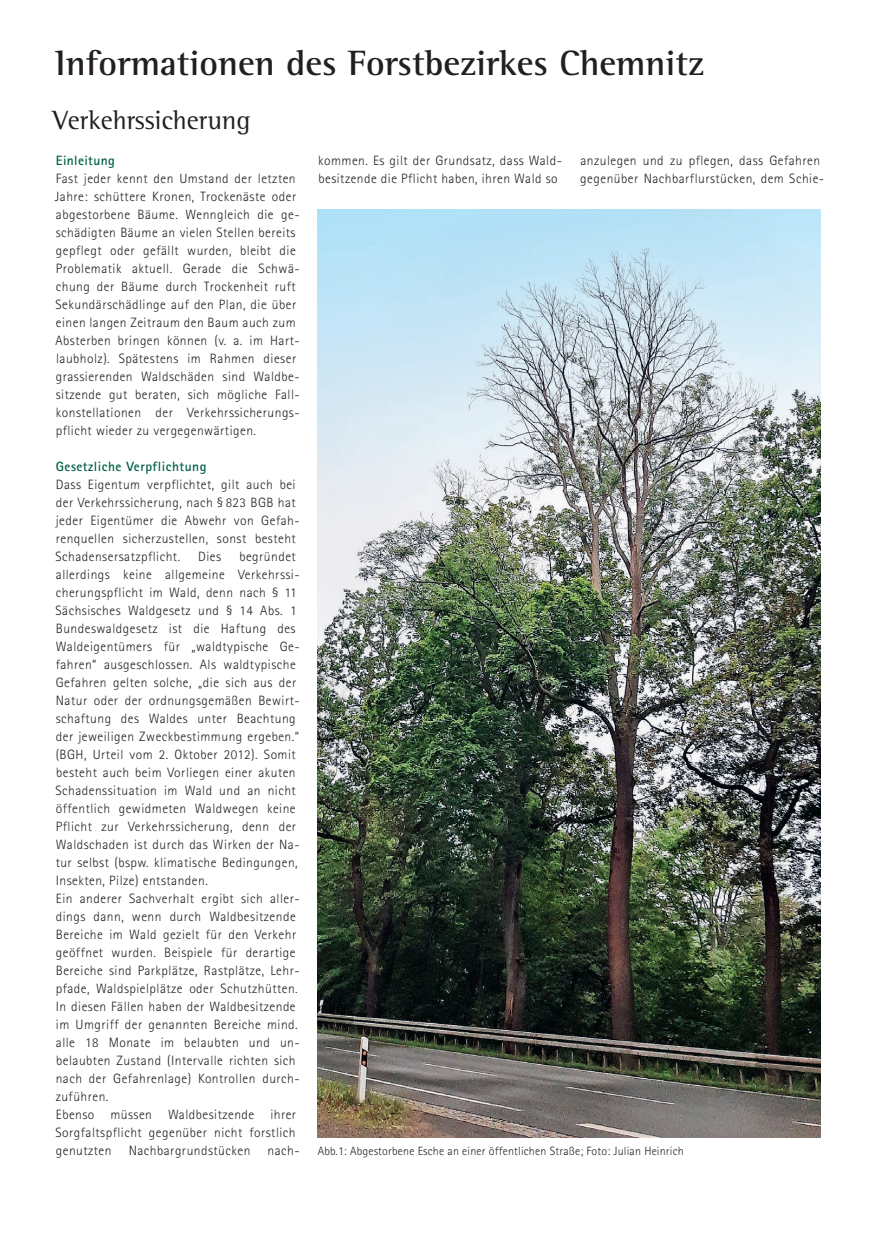
<style>
.page{position:relative;width:876px;height:1246px;background:#fff}
.page>*{position:absolute;margin:0;border:0;box-sizing:border-box;transform-origin:0 0}
.t1{font:700 36px "Rotis Semi Serif Std";color:#231f20}
.t2{font:27px "Rotis Semi Serif Std";color:#231f20}
.t3{font:300 13.5px/18px "Rotis Sans Serif Std";letter-spacing:.035em;color:#231f20}
.t4{font:700 13.5px "Rotis Sans Serif Std";letter-spacing:.035em;color:#006047}
.t5{font:300 12px "Rotis Sans Serif Std";letter-spacing:.015em;color:#231f20}
</style>
<div class="page">
<img style="left:317px;top:210px;width:504px;height:927px">
<h1 class="t1" style="left:55px;top:42px;width:650px">Informationen des Forstbezirkes Chemnitz</h1>
<h2 class="t2" style="left:53px;top:104px;width:199px">Verkehrssicherung</h2>
<h3 class="t4" style="left:56px;top:152px;width:60px">Einleitung</h3>
<p class="t3" style="left:55px;top:170px;width:246px">Fast jeder kennt den Umstand der letzten Jahre: schüttere Kronen, Trockenäste oder abgestorbene Bäume. Wenngleich die ge&shy;schädigten Bäume an vielen Stellen bereits gepflegt oder gefällt wurden, bleibt die Problematik aktuell. Gerade die Schwä&shy;chung der Bäume durch Trockenheit ruft Sekundärschädlinge auf den Plan, die über einen langen Zeitraum den Baum auch zum Absterben bringen können (v. a. im Hart&shy;laubholz). Spätestens im Rahmen dieser grassierenden Waldschäden sind Waldbe&shy;sitzende gut beraten, sich mögliche Fall&shy;konstellationen der Verkehrssicherungs&shy;pflicht wieder zu vergegenwärtigen.</p>
<h3 class="t4" style="left:56px;top:458px;width:152px">Gesetzliche Verpflichtung</h3>
<p class="t3" style="left:56px;top:476px;width:246px">Dass Eigentum verpflichtet, gilt auch bei der Verkehrssicherung, nach § 823 BGB hat jeder Eigentümer die Abwehr von Gefah&shy;renquellen sicherzustellen, sonst besteht Schadensersatzpflicht.</p>
<p class="t3" style="left:318px;top:152px;width:245px">kommen. Es gilt der Grundsatz, dass Wald-</p>
<p class="t3" style="left:580px;top:152px;width:241px">anzulegen und zu pflegen, dass Gefahren</p>
<p class="t3" style="left:318px;top:170px;width:241px">besitzende die Pflicht haben, ihren Wald so</p>
<p class="t3" style="left:580px;top:170px;width:245px">gegenüber Nachbarflurstücken, dem Schie-</p>
<p class="t3" style="left:56px;top:548px;width:246px;text-indent:184px">begründet allerdings keine allgemeine Verkehrssi&shy;cherungspflicht im Wald, denn nach § 11<br>Sächsisches Waldgesetz und § 14 Abs. 1<br>Bundeswaldgesetz ist die Haftung des Waldeigentümers für „waldtypische Ge&shy;fahren“ ausgeschlossen. Als waldtypische Gefahren gelten solche, „die sich aus der Natur oder der ordnungsgemäßen Bewirt&shy;schaftung des Waldes unter Beachtung der jeweiligen Zweckbestimmung ergeben.“ (BGH, Urteil vom 2. Oktober 2012). Somit besteht auch beim Vorliegen einer akuten Schadenssituation im Wald und an nicht öffentlich gewidmeten Waldwegen keine Pflicht zur Verkehrssicherung, denn der Waldschaden ist durch das Wirken der Na&shy;tur selbst (bspw. klimatische Bedingungen, Insekten, Pilze) entstanden.<br>Ein anderer Sachverhalt ergibt sich aller&shy;dings dann, wenn durch Waldbesitzende Bereiche im Wald gezielt für den Verkehr geöffnet wurden. Beispiele für derartige Bereiche sind Parkplätze, Rastplätze, Lehr&shy;pfade, Waldspielplätze oder Schutzhütten.<br>In diesen Fällen haben der Waldbesitzende im Umgriff der genannten Bereiche mind. alle 18 Monate im belaubten und un&shy;belaubten Zustand (Intervalle richten sich nach der Gefahrenlage) Kontrollen durch&shy;zuführen.<br>Ebenso müssen Waldbesitzende ihrer Sorgfaltspflicht gegenüber nicht forstlich genutzten</p>
<p class="t3" style="left:198px;top:548px;width:24px">Dies</p>
<p class="t3" style="left:129px;top:1141px;width:123px">Nachbargrundstücken</p>
<p class="t3" style="left:268px;top:1141px;width:34px">nach-</p>
<p class="t5" style="left:318px;top:1144px;width:367px">Abb.1: Abgestorbene Esche an einer öffentlichen Straße; Foto: Julian Heinrich</p>
</div>
